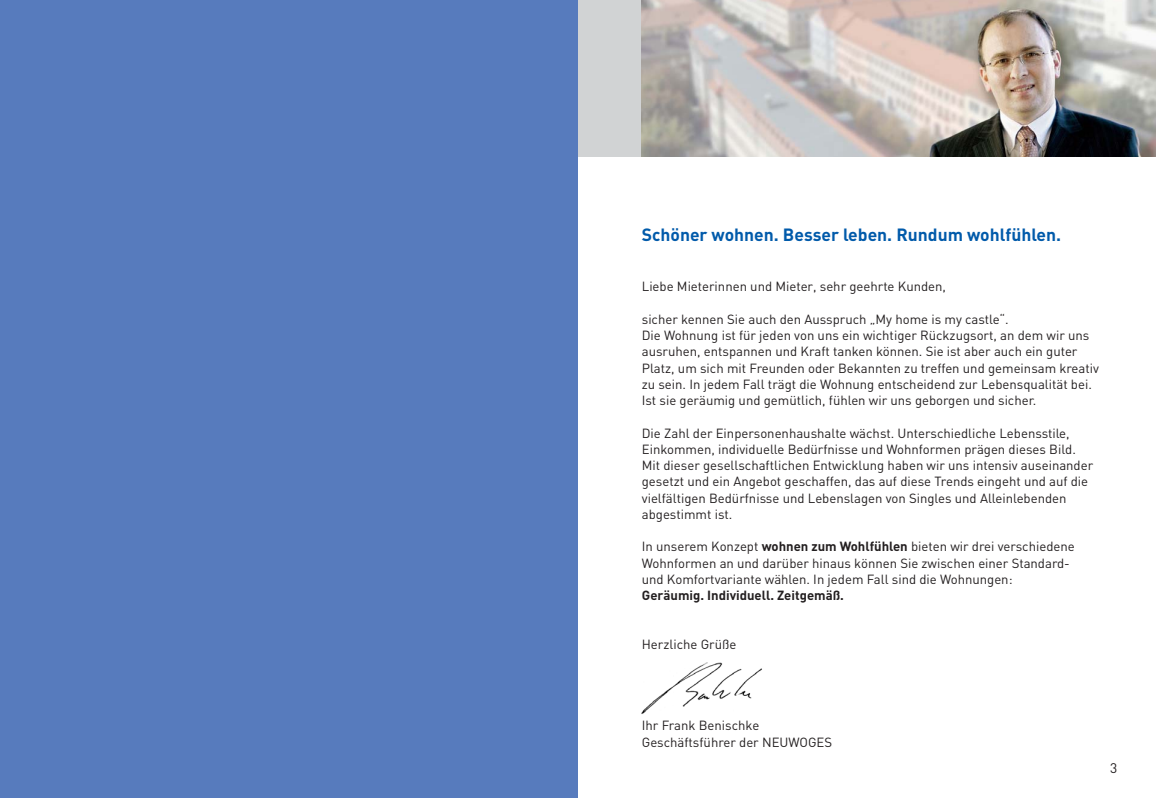
<style>
.page{position:relative;width:1156px;height:798px;background:#fff}
.page>*{position:absolute;margin:0;border:0;box-sizing:border-box;transform-origin:0 0}
.t1{font:700 17.5px "DIN";color:#005aaa}
.t2{font:13.75px "DIN";color:#231f20}
.t3{font:13.12px/16.2px "DIN";color:#231f20}
.t4{font:700 13.12px "DIN";color:#231f20}
.s1{font-weight:700}
</style>
<div class="page">
<div style="left:578px;top:0;width:577px;height:156px;background:#d1d3d4"></div>
<img style="left:641px;top:0;width:514px;height:156px">
<div style="left:0;top:0;width:578px;height:797px;background:#577bbd"></div>
<img style="left:641px;top:662px;width:121px;height:52px">
<h1 class="t1" style="left:641px;top:228px;width:421px">Schöner wohnen. Besser leben. Rundum wohlfühlen.</h1>
<p class="t3" style="left:641px;top:280px;width:305px">Liebe Mieterinnen und Mieter, sehr geehrte Kunden,</p>
<p class="t3" style="left:641px;top:312px;width:458px">sicher kennen Sie auch den Ausspruch „My home is my castle“.<br>Die Wohnung ist für jeden von uns ein wichtiger Rückzugsort, an dem wir uns ausruhen, entspannen und Kraft tanken können. Sie ist aber auch ein guter Platz, um sich mit Freunden oder Bekannten zu treffen und gemeinsam kreativ zu sein. In jedem Fall trägt die Wohnung entscheidend zur Lebensqualität bei.<br>Ist sie geräumig und gemütlich, fühlen wir uns geborgen und sicher.</p>
<p class="t3" style="left:641px;top:426px;width:453px">Die Zahl der Einpersonenhaushalte wächst. Unterschiedliche Lebensstile, Einkommen, individuelle Bedürfnisse und Wohnformen prägen dieses Bild.<br>Mit dieser gesellschaftlichen Entwicklung haben wir uns intensiv auseinander gesetzt und ein Angebot geschaffen, das auf diese Trends eingeht und auf die vielfältigen Bedürfnisse und Lebenslagen von Singles und Alleinlebenden abgestimmt ist.</p>
<p class="t3" style="left:641px;top:540px;width:434px">In unserem Konzept <span class="s1">wohnen zum Wohlfühlen</span> bieten wir drei verschiedene<br>Wohnformen an und darüber hinaus können Sie zwischen einer Standard&shy;und Komfortvariante wählen. In jedem Fall sind die Wohnungen:</p>
<p class="t4" style="left:641px;top:590px;width:203px">Geräumig. Individuell. Zeitgemäß.</p>
<p class="t3" style="left:641px;top:637px;width:96px">Herzliche Grüße</p>
<p class="t3" style="left:641px;top:718px;width:192px">Ihr Frank Benischke<br>Geschäftsführer der NEUWOGES</p>
<p class="t2" style="left:1109px;top:763px;width:9px">3</p>
</div>
